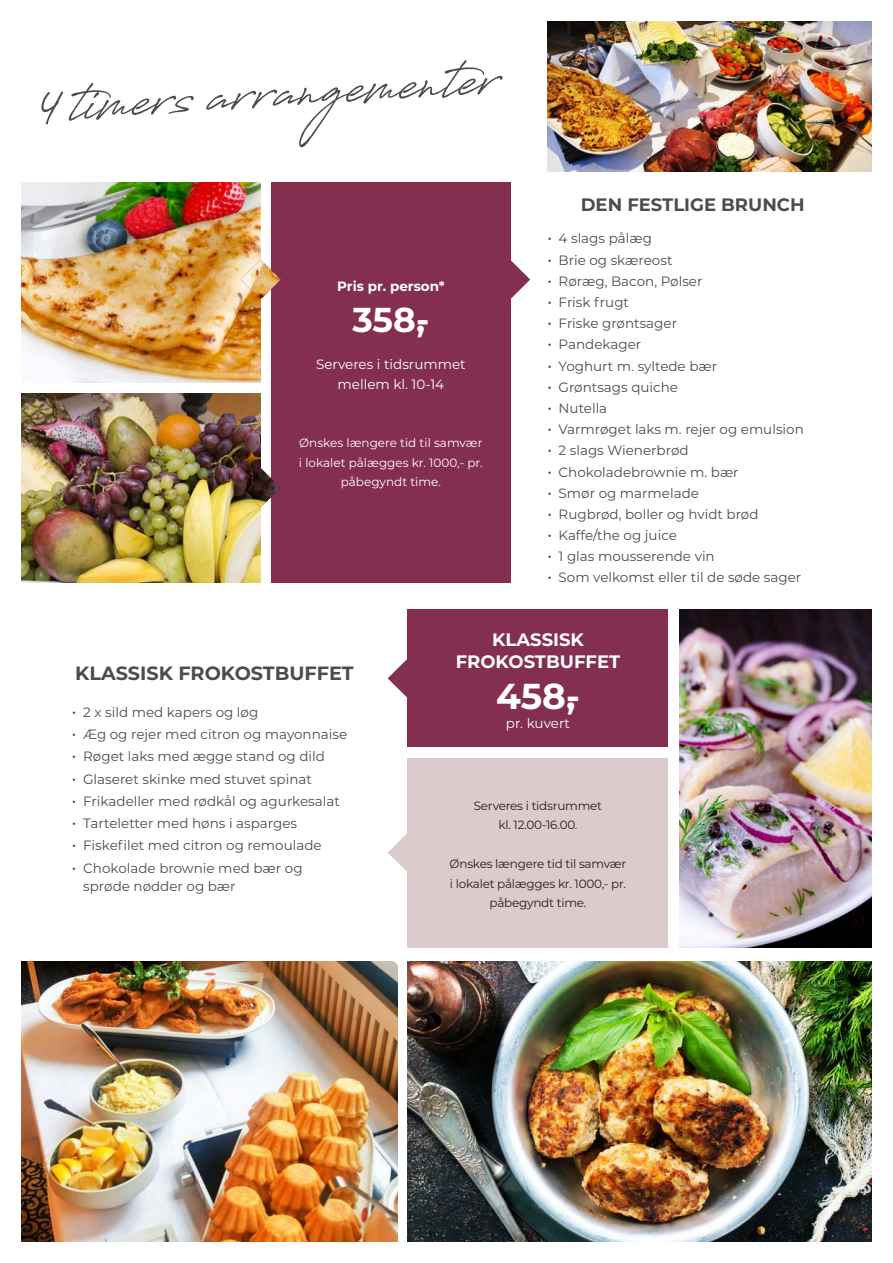
<style>
.page{position:relative;width:893px;height:1263px;background:#fff}
.page>*{position:absolute;margin:0;border:0;box-sizing:border-box;transform-origin:0 0}
.t1{font:55.5px "Antro Vectra Bolder";color:#4b4c4d}
.t2{font:700 36px "Montserrat";color:#fff}
.t3{font:700 34.5px "Montserrat";color:#fff}
.t4{font:700 19.2px "Montserrat";color:#4b4c4d}
.t5{font:700 18px/22.5px "Montserrat";color:#fff;text-align:center}
.t6{font:700 18px "Montserrat";color:#4b4c4d}
.t7{font:13.5px/18px "Montserrat";color:#4b4c4d}
.t8{font:13.5px/19.5px "Montserrat";color:#fff;text-align:center}
.t9{font:700 13.5px "Montserrat";color:#fff}
.t10{font:12px/19.5px "Montserrat";letter-spacing:-.02em;color:#231f20;text-align:center}
.t11{font:12px/19.5px "Montserrat";color:#fff;text-align:center}
.s1{font-family:"Journal";font-style:italic}
.s2{font-weight:700;font-size:12px}
</style>
<div class="page">
<img style="left:21px;top:182px;width:240px;height:200px">
<svg style="left:511px;top:260px;width:19px;height:39px"></svg>
<div style="left:271px;top:182px;width:240px;height:400px;background:#842f4f"></div>
<div style="left:408px;top:609px;width:260px;height:138px;background:#842f4f"></div>
<svg style="left:388px;top:658px;width:20px;height:40px"></svg>
<img style="left:21px;top:961px;width:376px;height:281px">
<img style="left:679px;top:609px;width:193px;height:338px">
<img style="left:21px;top:393px;width:240px;height:189px">
<img style="left:548px;top:21px;width:324px;height:151px">
<div style="left:408px;top:758px;width:260px;height:189px;background:#dbcbcc"></div>
<svg style="left:388px;top:833px;width:20px;height:39px"></svg>
<img style="left:241px;top:468px;width:40px;height:40px">
<img style="left:241px;top:260px;width:40px;height:39px">
<img style="left:408px;top:961px;width:464px;height:281px">
<p class="t1" style="left:33px;top:70px;width:465px;rotate:-4deg"><span class="s1">4</span> timers arrangementer</p>
<p class="t9" style="left:337px;top:277px;width:109px">Pris pr. person*</p>
<p class="t3" style="left:352px;top:295px;width:78px">358,-</p>
<p class="t8" style="left:316px;top:354px;width:151px">Serveres i tidsrummet mellem kl. 10-14</p>
<p class="t11" style="left:299px;top:433px;width:185px">Ønskes længere tid til samvær i lokalet pålægges kr. 1000,- pr. påbegyndt time.</p>
<p class="t6" style="left:581px;top:191px;width:225px">DEN FESTLIGE BRUNCH</p>
<p class="t7" style="left:548px;top:229px;width:106px"><span class="s2">·</span> 4 slags pålæg</p>
<p class="t7" style="left:548px;top:250px;width:126px"><span class="s2">·</span> Brie og skæreost</p>
<p class="t7" style="left:548px;top:271px;width:156px"><span class="s2">·</span> Røræg, Bacon, Pølser</p>
<p class="t7" style="left:548px;top:293px;width:83px"><span class="s2">·</span> Frisk frugt</p>
<p class="t7" style="left:548px;top:314px;width:131px"><span class="s2">·</span> Friske grøntsager</p>
<p class="t7" style="left:548px;top:335px;width:95px"><span class="s2">·</span> Pandekager</p>
<p class="t7" style="left:548px;top:356px;width:171px"><span class="s2">·</span> Yoghurt m. syltede bær</p>
<p class="t7" style="left:548px;top:377px;width:132px"><span class="s2">·</span> Grøntsags quiche</p>
<p class="t7" style="left:548px;top:399px;width:61px"><span class="s2">·</span> Nutella</p>
<p class="t7" style="left:548px;top:420px;width:258px"><span class="s2">·</span> Varmrøget laks m. rejer og emulsion</p>
<p class="t7" style="left:548px;top:441px;width:142px"><span class="s2">·</span> 2 slags Wienerbrød</p>
<p class="t7" style="left:548px;top:462px;width:193px"><span class="s2">·</span> Chokoladebrownie m. bær</p>
<p class="t7" style="left:548px;top:483px;width:153px"><span class="s2">·</span> Smør og marmelade</p>
<p class="t7" style="left:548px;top:505px;width:212px"><span class="s2">·</span> Rugbrød, boller og hvidt brød</p>
<p class="t7" style="left:548px;top:526px;width:131px"><span class="s2">·</span> Kaffe/the og juice</p>
<p class="t7" style="left:548px;top:547px;width:169px"><span class="s2">·</span> 1 glas mousserende vin</p>
<p class="t7" style="left:548px;top:568px;width:255px"><span class="s2">·</span> Som velkomst eller til de søde sager</p>
<p class="t4" style="left:75px;top:659px;width:280px">KLASSISK FROKOSTBUFFET</p>
<p class="t7" style="left:72px;top:702px;width:188px"><span class="s2">·</span> 2 x sild med kapers og løg</p>
<p class="t7" style="left:72px;top:725px;width:276px"><span class="s2">·</span> Æg og rejer med citron og mayonnaise</p>
<p class="t7" style="left:72px;top:747px;width:254px"><span class="s2">·</span> Røget laks med ægge stand og dild</p>
<p class="t7" style="left:72px;top:769px;width:241px"><span class="s2">·</span> Glaseret skinke med stuvet spinat</p>
<p class="t7" style="left:72px;top:791px;width:269px"><span class="s2">·</span> Frikadeller med rødkål og agurkesalat</p>
<p class="t7" style="left:72px;top:814px;width:226px"><span class="s2">·</span> Tarteletter med høns i asparges</p>
<p class="t7" style="left:72px;top:836px;width:251px"><span class="s2">·</span> Fiskefilet med citron og remoulade</p>
<p class="t7" style="left:83px;top:858px;width:221px;text-indent:-11px"><span class="s2">·</span> Chokolade brownie med bær og sprøde nødder og bær</p>
<p class="t5" style="left:456px;top:627px;width:166px">KLASSISK<br>FROKOSTBUFFET</p>
<p class="t2" style="left:496px;top:670px;width:85px">458,-</p>
<p class="t8" style="left:506px;top:713px;width:66px">pr. kuvert</p>
<p class="t10" style="left:474px;top:795px;width:130px">Serveres i tidsrummet kl. 12.00-16.00.</p>
<p class="t10" style="left:450px;top:854px;width:178px">Ønskes længere tid til samvær</p>
<p class="t10" style="left:450px;top:873px;width:178px">i lokalet pålægges kr. 1000,- pr.</p>
<p class="t10" style="left:489px;top:893px;width:98px">påbegyndt time.</p>
</div>
